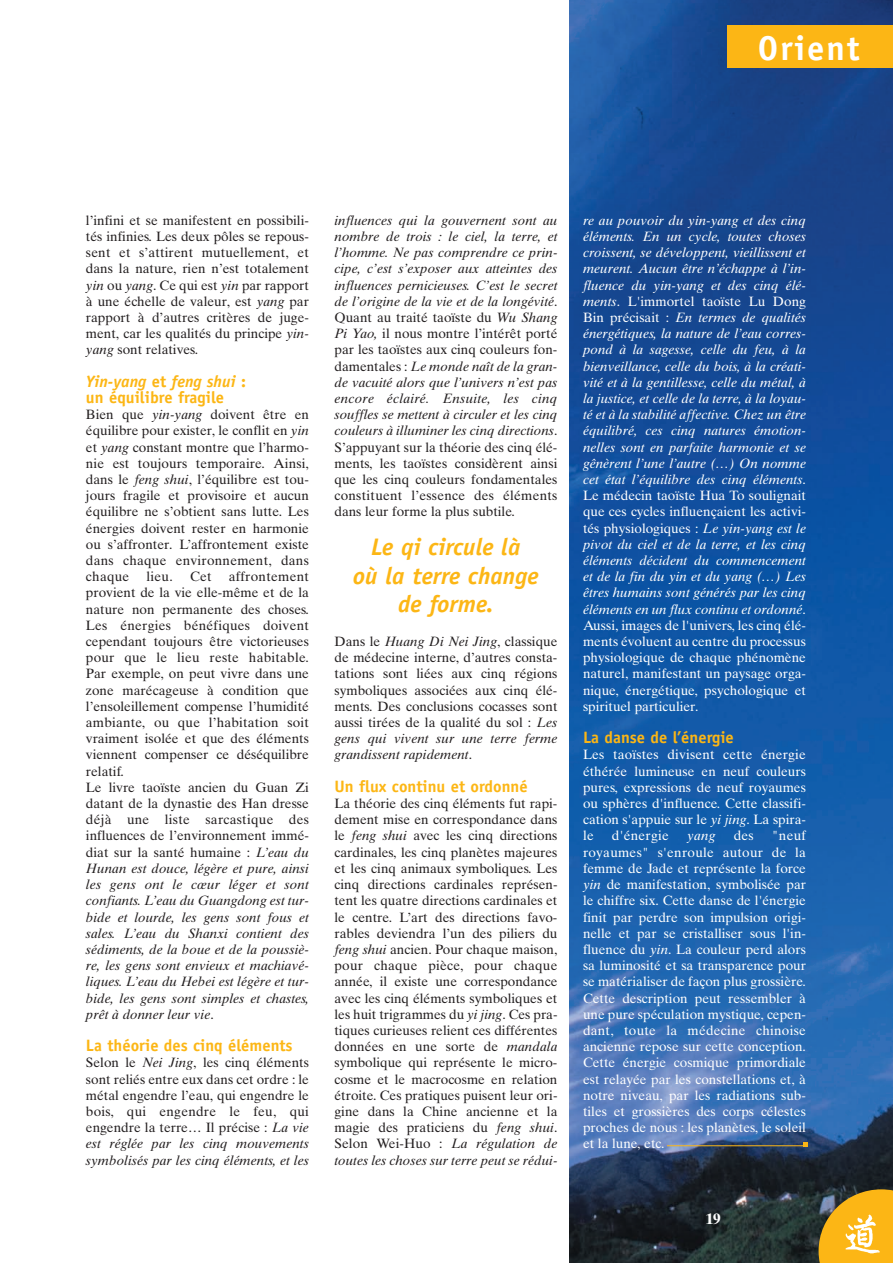
<style>
.page{position:relative;width:893px;height:1263px;background:#fff}
.page>*{position:absolute;margin:0;border:0;box-sizing:border-box;transform-origin:0 0}
.t1{font:700 34.5px "Officina Sans";letter-spacing:.055em;color:#fff}
.t2{font:italic 700 24px/28.8px "Officina Sans";color:#fcb615;text-align:center}
.t3{font:700 16.5px/16.2px "Officina Sans";color:#fcb615}
.t4{font:700 15px "Times Ten";color:#fff}
.t5{font:13.5px/16.2px "Times Ten";color:#231f20;text-align:justify}
.t6{font:italic 13.5px/16.2px "Times Ten";color:#fff;text-align:justify}
.t7{font:13.5px/16.2px "Times Ten";color:#fff;text-align:justify}
.t8{font:italic 13.5px/16.2px "Times Ten";color:#231f20;text-align:justify}
.t9{font:13.5px "Times Ten";letter-spacing:.02em;color:#fff}
.s1{font-style:italic}
.s2{font-style:normal}
</style>
<div class="page">
<svg style="left:569px;top:0;width:324px;height:1263px;background:#225695"></svg>
<p class="t1" style="left:758px;top:35px;width:103px">Orient</p>
<p class="t5" style="left:86px;top:213px;width:224px">l’infini et se manifestent en possibili&shy;tés infinies. Les deux pôles se repous&shy;sent et s’attirent mutuellement, et dans la nature, rien n’est totalement <span class="s1">yin</span> ou <span class="s1">yang</span>. Ce qui est <span class="s1">yin</span> par rapport à une échelle de valeur, est <span class="s1">yang</span> par rapport à d’autres critères de juge&shy;ment, car les qualités du principe <span class="s1">yin&shy;yang</span> sont relatives.</p>
<p class="t3" style="left:86px;top:374px;width:161px"><span class="s1">Yin-yang</span> et <span class="s1">feng shui</span> : un équilibre fragile</p>
<p class="t5" style="left:86px;top:408px;width:224px">Bien que <span class="s1">yin-yang</span> doivent être en équilibre pour exister, le conflit en <span class="s1">yin </span>et <span class="s1">yang</span> constant montre que l’harmo&shy;nie est toujours temporaire. Ainsi, dans le <span class="s1">feng shui</span>, l’équilibre est tou&shy;jours fragile et provisoire et aucun équilibre ne s’obtient sans lutte. Les énergies doivent rester en harmonie ou s’affronter. L’affrontement existe dans chaque environnement, dans chaque</p>
<p class="t5" style="left:147px;top:570px;width:28px">lieu.</p>
<p class="t5" style="left:190px;top:570px;width:23px">Cet</p>
<p class="t5" style="left:86px;top:570px;width:224px;text-align:left;text-indent:143px">affrontement provient de la vie elle-même et de la nature non permanente des choses.<br>Les énergies bénéfiques doivent cependant toujours être victorieuses pour que le lieu reste habitable.<br>Par exemple, on peut vivre dans une zone marécageuse à condition que l’ensoleillement compense l’humidité ambiante, ou que l’habitation soit vraiment isolée et que des éléments viennent compenser ce déséquilibre relatif.<br>Le livre taoïste ancien du Guan Zi datant de la dynastie des Han dresse déjà une liste sarcastique des influences de l’environnement immé&shy;diat sur la santé humaine : <span class="s1">L’eau du Hunan est douce, légère et pure, ainsi les gens ont le cœur léger et sont confiants. L’eau du Guangdong est tur&shy;bide et lourde, les gens sont fous et sales. L’eau du Shanxi contient des sédiments, de la boue et de la poussiè&shy;re, les gens sont envieux et machiavé&shy;liques. L’eau du Hebei est légère et tur&shy;bide, les gens sont simples et chastes, prêt à donner leur vie</span>.</p>
<p class="t3" style="left:86px;top:1039px;width:208px">La théorie des cinq éléments</p>
<p class="t5" style="left:86px;top:1056px;width:224px">Selon le <span class="s1">Nei Jing</span>, les cinq éléments sont reliés entre eux dans cet ordre : le métal engendre l’eau, qui engendre le bois, qui engendre le feu, qui engendre la terre… Il précise : <span class="s1">La vie est réglée par les cinq mouvements symbolisés par les cinq éléments, et les</span></p>
<p class="t8" style="left:334px;top:213px;width:224px">influences qui la gouvernent sont au nombre de trois : le ciel, la terre, et l’homme. Ne pas comprendre ce prin&shy;cipe, c’est s’exposer aux atteintes des influences pernicieuses. C’est le secret de l’origine de la vie et de la longévité<span class="s2">.<br>Quant au traité taoïste du</span> Wu Shang Pi Yao, <span class="s2">il nous montre l’intérêt porté par les taoïstes aux cinq couleurs fon&shy;damentales :</span> Le monde naît de la gran&shy;de vacuité alors que l’univers n’est pas encore éclairé. Ensuite, les cinq souffles se mettent à circuler et les cinq couleurs à illuminer les cinq directions<span class="s2">.<br>S’appuyant sur la théorie des cinq élé&shy;ments, les taoïstes considèrent ainsi que les cinq couleurs fondamentales constituent l’essence des éléments dans leur forme la plus subtile.</span></p>
<p class="t2" style="left:353px;top:534px;width:187px">Le qi circule là<br>où la terre change de forme.</p>
<p class="t5" style="left:334px;top:635px;width:224px">Dans le <span class="s1">Huang Di Nei Jing</span>, classique de médecine interne, d’autres consta&shy;tations sont liées aux cinq régions symboliques associées aux cinq élé&shy;ments. Des conclusions cocasses sont aussi tirées de la qualité du sol : <span class="s1">Les gens qui vivent sur une terre ferme grandissent rapidement</span>.</p>
<p class="t3" style="left:334px;top:779px;width:195px">Un flux continu et ordonné</p>
<p class="t5" style="left:334px;top:797px;width:224px">La théorie des cinq éléments fut rapi&shy;dement mise en correspondance dans le <span class="s1">feng shui</span> avec les cinq directions cardinales, les cinq planètes majeures et les cinq animaux symboliques. Les cinq directions cardinales représen&shy;tent les quatre directions cardinales et le centre. L’art des directions favo&shy;rables deviendra l’un des piliers du <span class="s1">feng shui</span> ancien. Pour chaque maison, pour chaque pièce, pour chaque année, il existe une correspondance avec les cinq éléments symboliques et les huit trigrammes du <span class="s1">yi jing</span>. Ces pra&shy;tiques curieuses relient ces différentes données en une sorte de <span class="s1">mandala </span>symbolique qui représente le micro&shy;cosme et le macrocosme en relation étroite. Ces pratiques puisent leur ori&shy;gine dans la Chine ancienne et la magie des praticiens du <span class="s1">feng shui</span>.<br>Selon Wei-Huo : <span class="s1">La régulation de toutes les choses sur terre peut se rédui-</span></p>
<p class="t6" style="left:583px;top:213px;width:224px">re au pouvoir du yin-yang et des cinq éléments. En un cycle, toutes choses croissent, se développent, vieillissent et meurent. Aucun être n’échappe à l’in&shy;fluence du yin-yang et des cinq élé&shy;ments<span class="s2">. L'immortel taoïste Lu Dong Bin précisait :</span> En termes de qualités énergétiques, la nature de l’eau corres&shy;pond à la sagesse, celle du feu, à la bienveillance, celle du bois, à la créati&shy;vité et à la gentillesse, celle du métal, à la justice, et celle de la terre, à la loyau&shy;té et à la stabilité affective. Chez un être équilibré, ces cinq natures émotion&shy;nelles sont en parfaite harmonie et se gênèrent l’une l’autre (…) On nomme cet état l’équilibre des cinq éléments<span class="s2">.<br>Le médecin taoïste Hua To soulignait que ces cycles influençaient les activi&shy;tés physiologiques :</span> Le yin-yang est le pivot du ciel et de la terre, et les cinq éléments décident du commencement et de la fin du yin et du yang (…) Les êtres humains sont générés par les cinq éléments en un flux continu et ordonné<span class="s2">.<br>Aussi, images de l'univers, les cinq élé&shy;ments évoluent au centre du processus physiologique de chaque phénomène naturel, manifestant un paysage orga&shy;nique, énergétique, psychologique et spirituel particulier.</span></p>
<p class="t3" style="left:583px;top:731px;width:152px">La danse de l’énergie</p>
<p class="t7" style="left:583px;top:748px;width:224px">Les taoïstes divisent cette énergie éthérée lumineuse en neuf couleurs pures, expressions de neuf royaumes ou sphères d'influence. Cette classifi&shy;cation s'appuie sur le <span class="s1">yi jing</span>. La spira&shy;le</p>
<p class="t9" style="left:612px;top:831px;width:58px">d'énergie</p>
<p class="t6" style="left:687px;top:829px;width:30px">yang</p>
<p class="t7" style="left:734px;top:829px;width:22px">des</p>
<p class="t7" style="left:583px;top:829px;width:224px;text-indent:189px">"neuf royaumes" s'enroule autour de la femme de Jade et représente la force <span class="s1">yin</span> de manifestation, symbolisée par le chiffre six. Cette danse de l'énergie finit par perdre son impulsion origi&shy;nelle et par se cristalliser sous l'in&shy;fluence du <span class="s1">yin</span>. La couleur perd alors sa luminosité et sa transparence pour se matérialiser de façon plus grossière.<br>Cette description peut ressembler à une pure spéculation mystique, cepen&shy;dant, toute la médecine chinoise ancienne repose sur cette conception.<br>Cette énergie cosmique primordiale est relayée par les constellations et, à notre niveau, par les radiations sub&shy;tiles et grossières des corps célestes proches de nous : les planètes, le soleil et la lune, etc.</p>
<p class="t4" style="left:706px;top:1213px;width:16px">19</p>
</div>
